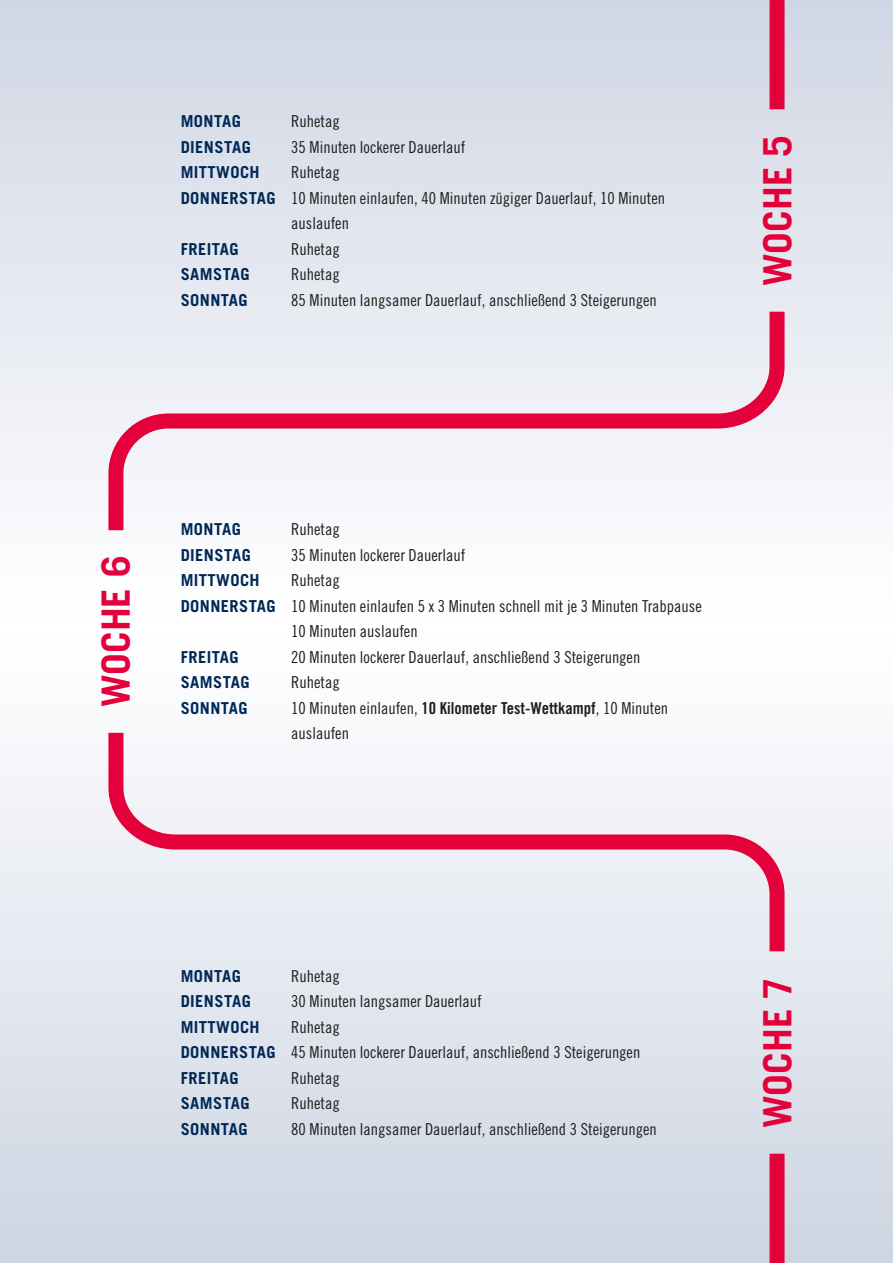
<style>
.page{position:relative;width:893px;height:1263px;background:#fff}
.page>*{position:absolute;margin:0;border:0;box-sizing:border-box;transform-origin:0 0}
.t1{font:700 39px "Trade Gothic LT Std";color:#e4003a}
.t2{font:16.5px/25.5px "Trade Gothic LT Std Cn 18";color:#1d1d1b}
.t3{font:700 16.5px "Trade Gothic LT Std";letter-spacing:.025em;color:#002856}
.s1{font-family:"Trade Gothic LT Std";font-weight:700;color:#002856}
.s2{font-family:"Trade Gothic LT Std Bd Cn 20"}
</style>
<div class="page">
<div style="left:0;top:0;width:893px;height:421px;background:linear-gradient(to bottom,#d0d6e4,#f0f2f7)"></div>
<div style="left:0;top:842px;width:893px;height:421px;background:linear-gradient(to bottom,#eef1f6,#cdd4e1)"></div>
<div style="left:0;top:421px;width:893px;height:421px;background:#fbfbfd"></div>
<div style="left:769px;top:0;width:15px;height:109px;background:#e4003a"></div>
<svg style="left:101px;top:297px;width:691px;height:234px"></svg>
<svg style="left:101px;top:732px;width:691px;height:234px"></svg>
<div style="left:769px;top:1154px;width:15px;height:109px;background:#e4003a"></div>
<p class="t3" style="left:181px;top:111px;width:62px">MONTAG</p>
<p class="t2" style="left:291px;top:108px;width:50px">Ruhetag</p>
<p class="t3" style="left:181px;top:137px;width:72px">DIENSTAG</p>
<p class="t2" style="left:291px;top:134px;width:176px">35 Minuten lockerer Dauerlauf</p>
<p class="t3" style="left:181px;top:162px;width:80px">MITTWOCH</p>
<p class="t2" style="left:291px;top:159px;width:50px">Ruhetag</p>
<p class="t2" style="left:181px;top:185px;width:486px"><span class="s1">DONNERSTAG</span> 10 Minuten einlaufen, 40 Minuten zügiger Dauerlauf, 10 Minuten</p>
<p class="t2" style="left:291px;top:210px;width:59px">auslaufen</p>
<p class="t3" style="left:181px;top:239px;width:59px">FREITAG</p>
<p class="t2" style="left:291px;top:236px;width:50px">Ruhetag</p>
<p class="t3" style="left:181px;top:264px;width:70px">SAMSTAG</p>
<p class="t2" style="left:291px;top:261px;width:50px">Ruhetag</p>
<p class="t3" style="left:181px;top:290px;width:68px">SONNTAG</p>
<p class="t2" style="left:291px;top:287px;width:367px">85 Minuten langsamer Dauerlauf, anschließend 3 Steigerungen</p>
<h1 class="t1" style="left:754px;top:286px;width:153px;rotate:-90deg">WOCHE 5</h1>
<h1 class="t1" style="left:92px;top:707px;width:153px;rotate:-90deg">WOCHE 6</h1>
<p class="t3" style="left:181px;top:519px;width:62px">MONTAG</p>
<p class="t2" style="left:291px;top:517px;width:50px">Ruhetag</p>
<p class="t3" style="left:181px;top:545px;width:72px">DIENSTAG</p>
<p class="t2" style="left:291px;top:542px;width:176px">35 Minuten lockerer Dauerlauf</p>
<p class="t3" style="left:181px;top:570px;width:80px">MITTWOCH</p>
<p class="t2" style="left:291px;top:568px;width:50px">Ruhetag</p>
<p class="t2" style="left:181px;top:593px;width:522px"><span class="s1">DONNERSTAG</span> 10 Minuten einlaufen 5 x 3 Minuten schnell mit je 3 Minuten Trabpause</p>
<p class="t2" style="left:291px;top:619px;width:128px">10 Minuten auslaufen</p>
<p class="t3" style="left:181px;top:647px;width:59px">FREITAG</p>
<p class="t2" style="left:291px;top:644px;width:351px">20 Minuten lockerer Dauerlauf, anschließend 3 Steigerungen</p>
<p class="t3" style="left:181px;top:672px;width:70px">SAMSTAG</p>
<p class="t2" style="left:291px;top:670px;width:50px">Ruhetag</p>
<p class="t3" style="left:181px;top:698px;width:68px">SONNTAG</p>
<p class="t2" style="left:291px;top:695px;width:378px">10 Minuten einlaufen, <span class="s2">10 Kilometer Test-Wettkampf</span>, 10 Minuten auslaufen</p>
<p class="t3" style="left:181px;top:966px;width:62px">MONTAG</p>
<p class="t2" style="left:291px;top:963px;width:50px">Ruhetag</p>
<p class="t3" style="left:181px;top:991px;width:72px">DIENSTAG</p>
<p class="t2" style="left:291px;top:989px;width:192px">30 Minuten langsamer Dauerlauf</p>
<p class="t3" style="left:181px;top:1017px;width:80px">MITTWOCH</p>
<p class="t2" style="left:181px;top:1014px;width:461px;text-indent:111px">Ruhetag<br><span class="s1">DONNERSTAG</span> 45 Minuten lockerer Dauerlauf, anschließend 3 Steigerungen</p>
<p class="t3" style="left:181px;top:1068px;width:59px">FREITAG</p>
<p class="t2" style="left:291px;top:1065px;width:50px">Ruhetag</p>
<p class="t3" style="left:181px;top:1093px;width:70px">SAMSTAG</p>
<p class="t2" style="left:291px;top:1090px;width:50px">Ruhetag</p>
<p class="t3" style="left:181px;top:1119px;width:68px">SONNTAG</p>
<p class="t2" style="left:291px;top:1116px;width:367px">80 Minuten langsamer Dauerlauf, anschließend 3 Steigerungen</p>
<h1 class="t1" style="left:754px;top:1128px;width:153px;rotate:-90deg">WOCHE 7</h1>
</div>
